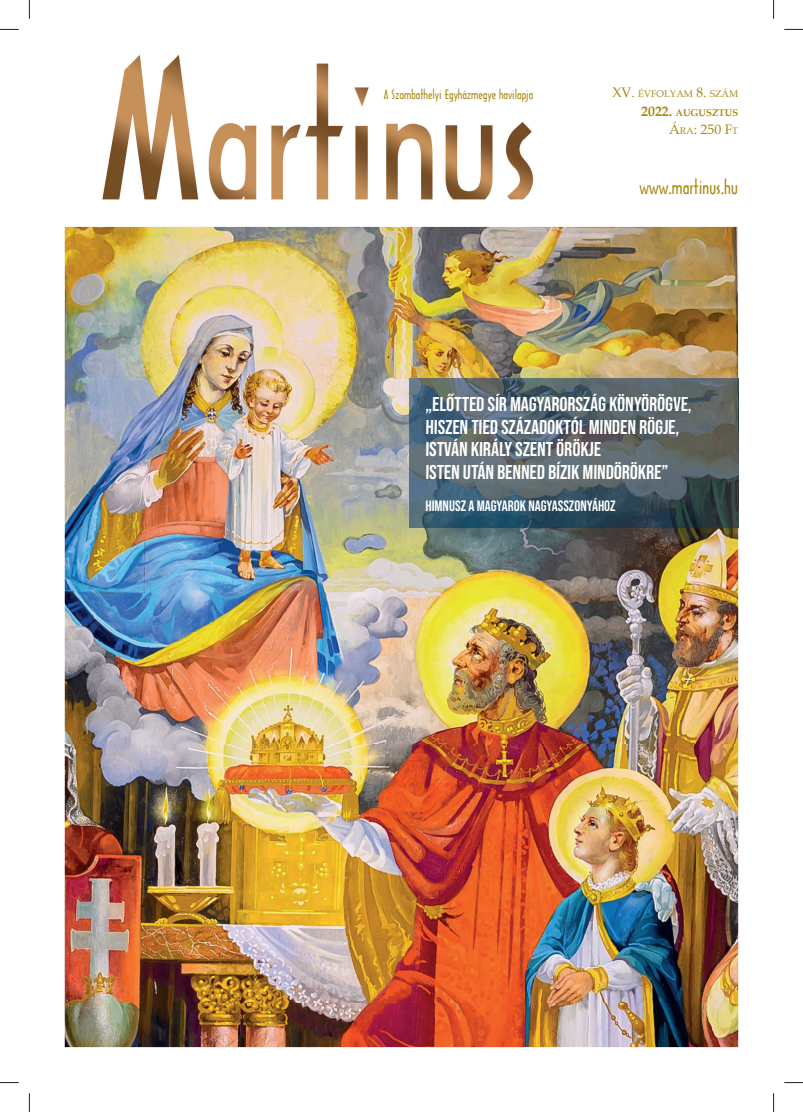
<style>
.page{position:relative;width:803px;height:1112px;background:#fff}
.page>*{position:absolute;margin:0;border:0;box-sizing:border-box;transform-origin:0 0}
.t1{font:20px/22.5px "Bebas Neue";color:#fff}
.t2{font:18.75px "Arquitectura";color:#a88814}
.t3{font:15px "Bebas Neue";color:#fff}
.t4{font:13.75px "Book Antiqua";color:#a88814}
.t5{font:12.5px "Arquitectura";color:#a88814}
.t6{font:9.62px/18.8px "Book Antiqua";color:#a88814;text-align:right}
.s1{font-size:13.75px}
.s2{font-weight:700;font-size:13.75px}
.s3{font-weight:700}
.s4{font-size:9.62px}
</style>
<div class="page">
<img style="left:64px;top:55px;width:675px;height:189px">
<img style="left:64px;top:244px;width:39px;height:804px">
<img style="left:699px;top:244px;width:40px;height:804px">
<img style="left:103px;top:1046px;width:596px;height:2px">
<img style="left:65px;top:227px;width:358px;height:776px">
<img style="left:423px;top:227px;width:315px;height:151px">
<img style="left:423px;top:527px;width:315px;height:476px">
<img style="left:65px;top:1003px;width:673px;height:43px">
<img style="left:409px;top:378px;width:329px;height:149px">
<svg style="left:0;top:29px;width:19px;height:1px"></svg>
<svg style="left:784px;top:29px;width:19px;height:1px"></svg>
<svg style="left:0;top:1082px;width:19px;height:1px"></svg>
<svg style="left:784px;top:1082px;width:19px;height:1px"></svg>
<svg style="left:29px;top:0;width:1px;height:19px"></svg>
<svg style="left:29px;top:1093px;width:1px;height:18px"></svg>
<svg style="left:773px;top:0;width:1px;height:19px"></svg>
<svg style="left:773px;top:1093px;width:1px;height:18px"></svg>
<p class="t5" style="left:384px;top:86px;width:151px">A Szombathelyi Egyházmegye havilapja</p>
<p class="t6" style="left:612px;top:84px;width:127px"><span class="s1">XV.</span> ÉVFOLYAM <span class="s1">8.</span> SZÁM<br><span class="s2">2022.</span> <span class="s3">AUGUSZTUS</span></p>
<p class="t4" style="left:669px;top:121px;width:71px">Á<span class="s4">RA</span>: 250 F<span class="s4">T</span></p>
<p class="t2" style="left:639px;top:175px;width:100px">www.martinus.hu</p>
<p class="t1" style="left:425px;top:393px;width:268px">„ELŐTTED SÍR MAGYARORSZÁG KÖNYÖRÖGVE, HISZEN TIED SZÁZADOKTÓL MINDEN RÖGJE, ISTVÁN KIRÁLY SZENT ÖRÖKJE<br>ISTEN UTÁN BENNED BÍZIK MINDÖRÖKRE”</p>
<p class="t3" style="left:425px;top:496px;width:192px">HIMNUSZ A MAGYAROK NAGYASSZONYÁHOZ</p>
</div>
